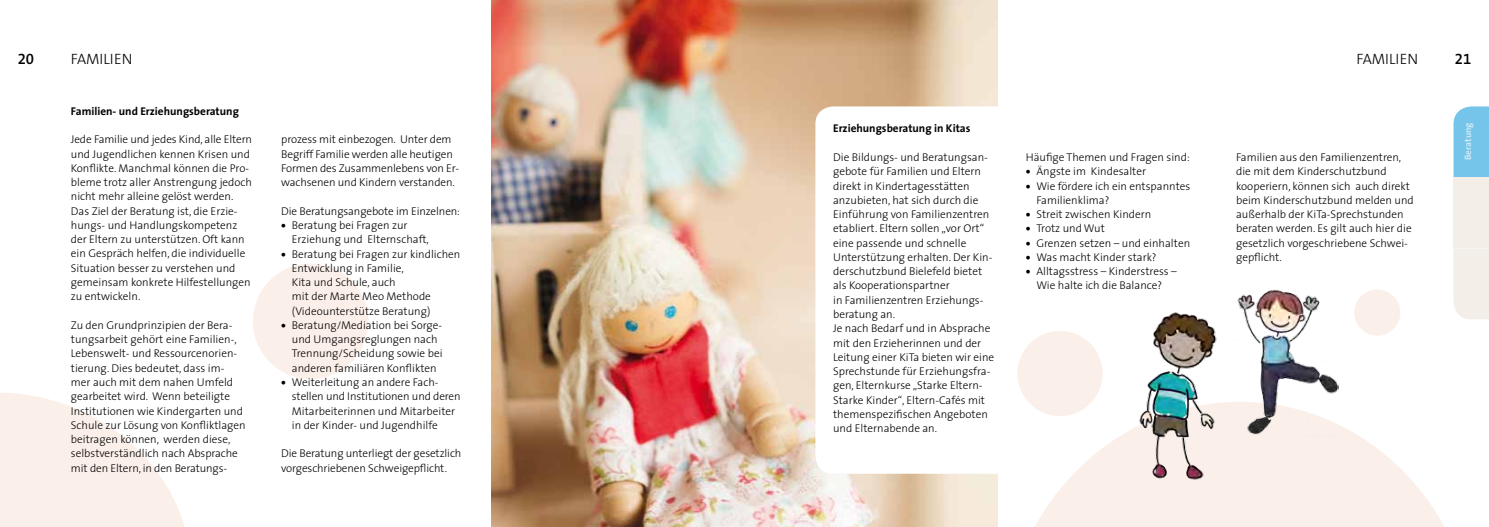
<style>
.page{position:relative;width:1489px;height:527px;background:#fff}
.page>*{position:absolute;margin:0;border:0;box-sizing:border-box;transform-origin:0 0}
.t1{font:300 15px "The Sans";color:#000}
.t2{font:15px "The Mix Semi Bold Expert";color:#000}
.t3{font:300 11.25px/14.2px "The Sans";color:#000}
.t4{font:700 11.25px "The Sans";color:#000}
.t5{font:700 9.38px "The Sans";color:#d0e9f7}
.s1{font-weight:800}
</style>
<div class="page">
<svg style="left:0;top:392px;width:184px;height:134px"></svg>
<div style="left:253px;top:263px;width:115px;height:116px;background:#fbefe9;border-radius:50%"></div>
<svg style="left:1031px;top:401px;width:413px;height:125px;fill:#fbefe9"></svg>
<div style="left:1453px;top:106px;width:35px;height:71px;background:#75c4ea"></div>
<div style="left:1453px;top:248px;width:35px;height:71px;background:#f3eee7"></div>
<div style="left:1453px;top:177px;width:35px;height:71px;background:#f3eee7"></div>
<img style="left:491px;top:0;width:506px;height:526px">
<svg style="left:815px;top:106px;width:183px;height:367px"></svg>
<img style="left:1133px;top:312px;width:86px;height:172px">
<img style="left:1232px;top:289px;width:106px;height:146px">
<div style="left:1017px;top:330px;width:85px;height:85px;background:#fbefe9;border-radius:50%"></div>
<div style="left:1354px;top:289px;width:46px;height:46px;background:#fbefe9;border-radius:50%"></div>
<h1 class="t2" style="left:18px;top:46px;width:18px">20</h1>
<h1 class="t1" style="left:1356px;top:47px;width:63px">FAMILIEN</h1>
<h1 class="t2" style="left:1454px;top:46px;width:18px">21</h1>
<h1 class="t1" style="left:71px;top:47px;width:63px">FAMILIEN</h1>
<p class="t4" style="left:71px;top:101px;width:169px">Familien- und Erziehungsberatung</p>
<p class="t3" style="left:71px;top:132px;width:183px">Jede Familie und jedes Kind, alle Eltern und Jugendlichen kennen Krisen und Konflikte. Manchmal können die Pro&shy;bleme trotz aller Anstrengung jedoch nicht mehr alleine gelöst werden.<br>Das Ziel der Beratung ist, die Erzie&shy;hungs- und Handlungskompetenz der Eltern zu unterstützen. Oft kann ein Gespräch helfen, die individuelle Situation besser zu verstehen und gemeinsam konkrete Hilfestellungen zu entwickeln.</p>
<p class="t3" style="left:71px;top:317px;width:176px">Zu den Grundprinzipien der Bera&shy;tungsarbeit gehört eine Familien-, Lebenswelt- und Ressourcenorien&shy;tierung. Dies bedeutet, dass im&shy;mer auch mit dem nahen Umfeld gearbeitet wird. Wenn beteiligte Institutionen wie Kindergarten und Schule zur Lösung von Konfliktlagen beitragen können, werden diese, selbstverständlich nach Absprache mit den Eltern, in den Beratungs-</p>
<p class="t3" style="left:281px;top:132px;width:179px">prozess mit einbezogen. Unter dem Begriff Familie werden alle heutigen Formen des Zusammenlebens von Er&shy;wachsenen und Kindern verstanden.</p>
<p class="t3" style="left:281px;top:203px;width:180px">Die Beratungsangebote im Einzelnen:</p>
<p class="t3" style="left:292px;top:217px;width:138px;text-indent:-11px"><span class="s1">•</span> Beratung bei Fragen zur<br>Erziehung und Elternschaft,</p>
<p class="t3" style="left:292px;top:246px;width:170px;text-indent:-11px"><span class="s1">•</span> Beratung bei Fragen zur kindlichen<br>Entwicklung in Familie,<br>Kita und Schule, auch<br>mit der Marte Meo Methode (Videounterstütze Beratung)</p>
<p class="t3" style="left:292px;top:317px;width:152px;text-indent:-11px"><span class="s1">•</span> Beratung/Mediation bei Sorge&shy;und Umgangsreglungen nach<br>Trennung/Scheidung sowie bei anderen familiären Konflikten</p>
<p class="t3" style="left:292px;top:374px;width:170px;text-indent:-11px"><span class="s1">•</span> Weiterleitung an andere Fach&shy;stellen und Institutionen und deren Mitarbeiterinnen und Mitarbeiter in der Kinder- und Jugendhilfe</p>
<p class="t3" style="left:281px;top:445px;width:182px">Die Beratung unterliegt der gesetzlich vorgeschriebenen Schweigepflicht.</p>
<p class="t4" style="left:833px;top:119px;width:139px">Erziehungsberatung in Kitas</p>
<p class="t3" style="left:833px;top:149px;width:163px">Die Bildungs- und Beratungsan&shy;gebote für Familien und Eltern direkt in Kindertagesstätten anzubieten, hat sich durch die<br>Einführung von Familienzentren etabliert. Eltern sollen „vor Ort“ eine passende und schnelle<br>Unterstützung erhalten. Der Kin&shy;derschutzbund Bielefeld bietet als Kooperationspartner<br>in Familienzentren Erziehungs&shy;beratung an.<br>Je nach Bedarf und in Absprache mit den Erzieherinnen und der<br>Leitung einer KiTa bieten wir eine<br>Sprechstunde für Erziehungsfra&shy;gen, Elternkurse „Starke Eltern-<br>Starke Kinder“, Eltern-Cafés mit themenspezifischen Angeboten und Elternabende an.</p>
<p class="t3" style="left:1235px;top:150px;width:179px">Familien aus den Familienzentren, die mit dem Kinderschutzbund kooperiern, können sich auch direkt beim Kinderschutzbund melden und außerhalb der KiTa-Sprechstunden beraten werden. Es gilt auch hier die gesetzlich vorgeschriebene Schwei&shy;gepflicht.</p>
<p class="t3" style="left:1025px;top:149px;width:165px">Häufige Themen und Fragen sind:</p>
<p class="t3" style="left:1025px;top:164px;width:122px"><span class="s1">•</span> Ängste im Kindesalter</p>
<p class="t3" style="left:1036px;top:178px;width:155px;text-indent:-11px"><span class="s1">•</span> Wie fördere ich ein entspanntes<br>Familienklima?</p>
<p class="t3" style="left:1025px;top:206px;width:127px"><span class="s1">•</span> Streit zwischen Kindern</p>
<p class="t3" style="left:1025px;top:221px;width:81px"><span class="s1">•</span> Trotz und Wut</p>
<p class="t3" style="left:1025px;top:235px;width:166px"><span class="s1">•</span> Grenzen setzen – und einhalten</p>
<p class="t3" style="left:1025px;top:249px;width:132px"><span class="s1">•</span> Was macht Kinder stark?</p>
<p class="t3" style="left:1025px;top:264px;width:152px;text-align:center"><span class="s1">•</span> Alltagsstress – Kinderstress –<br>Wie halte ich die Balance?</p>
<p class="t5" style="left:1459px;top:160px;width:39px;rotate:-90deg">Beratung</p>
</div>
